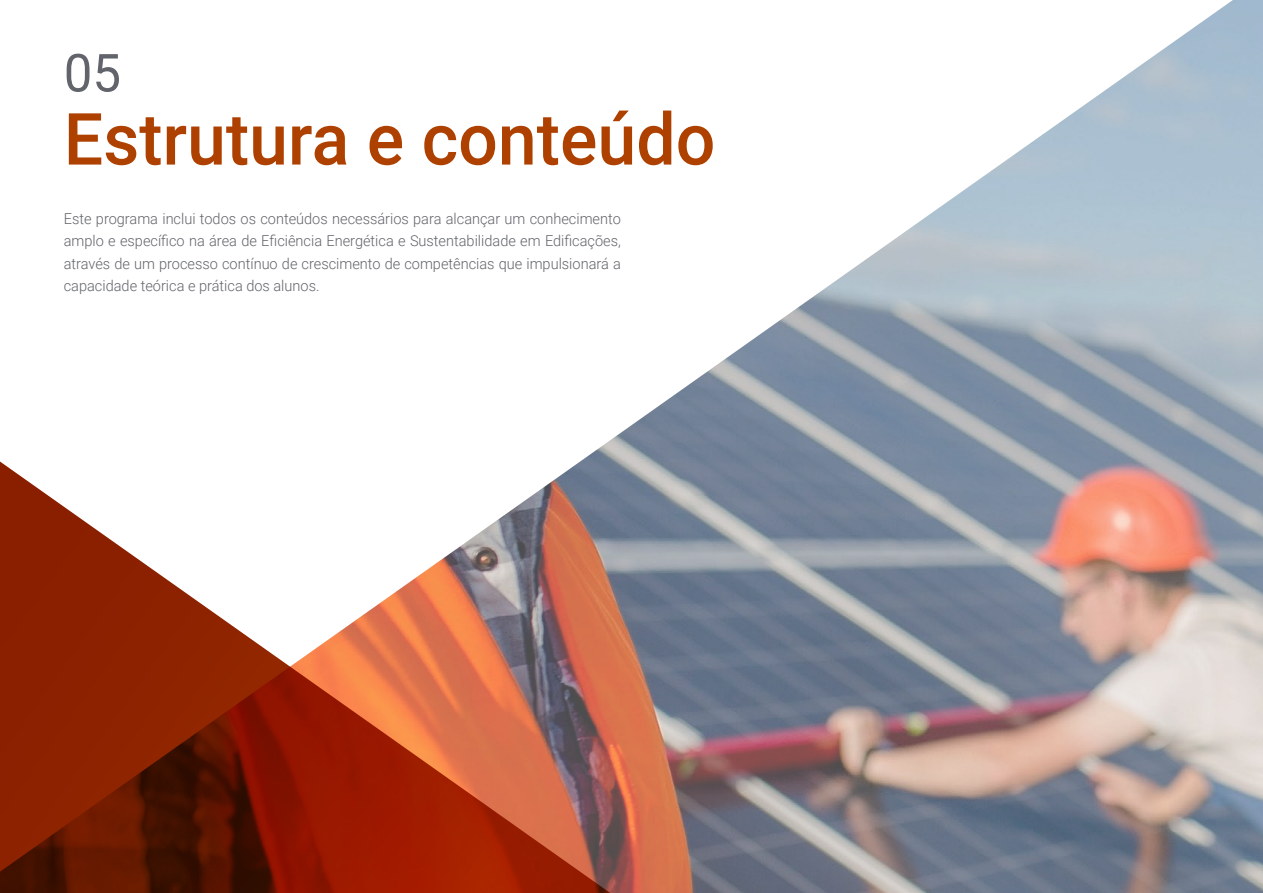
<style>
.page{position:relative;width:1263px;height:893px;background:#fff}
.page>*{position:absolute;margin:0;border:0;box-sizing:border-box;transform-origin:0 0}
.t1{font:500 72px "Roboto";color:#ae4000}
.t2{font:52.5px "Roboto";color:#61646a}
.t3{font:300 15px/22.5px "Roboto";color:#61646a;text-align:justify}
</style>
<div class="page">
<img style="left:602px;top:0;width:661px;height:893px">
<svg style="left:0;top:446px;width:640px;height:447px"></svg>
<h2 class="t2" style="left:64px;top:36px;width:59px">05</h2>
<h1 class="t1" style="left:64px;top:89px;width:653px">Estrutura e conteúdo</h1>
<p class="t3" style="left:64px;top:207px;width:559px">Este programa inclui todos os conteúdos necessários para alcançar um conhecimento amplo e específico na área de Eficiência Energética e Sustentabilidade em Edificações, através de um processo contínuo de crescimento de competências que impulsionará a capacidade teórica e prática dos alunos.</p>
</div>
